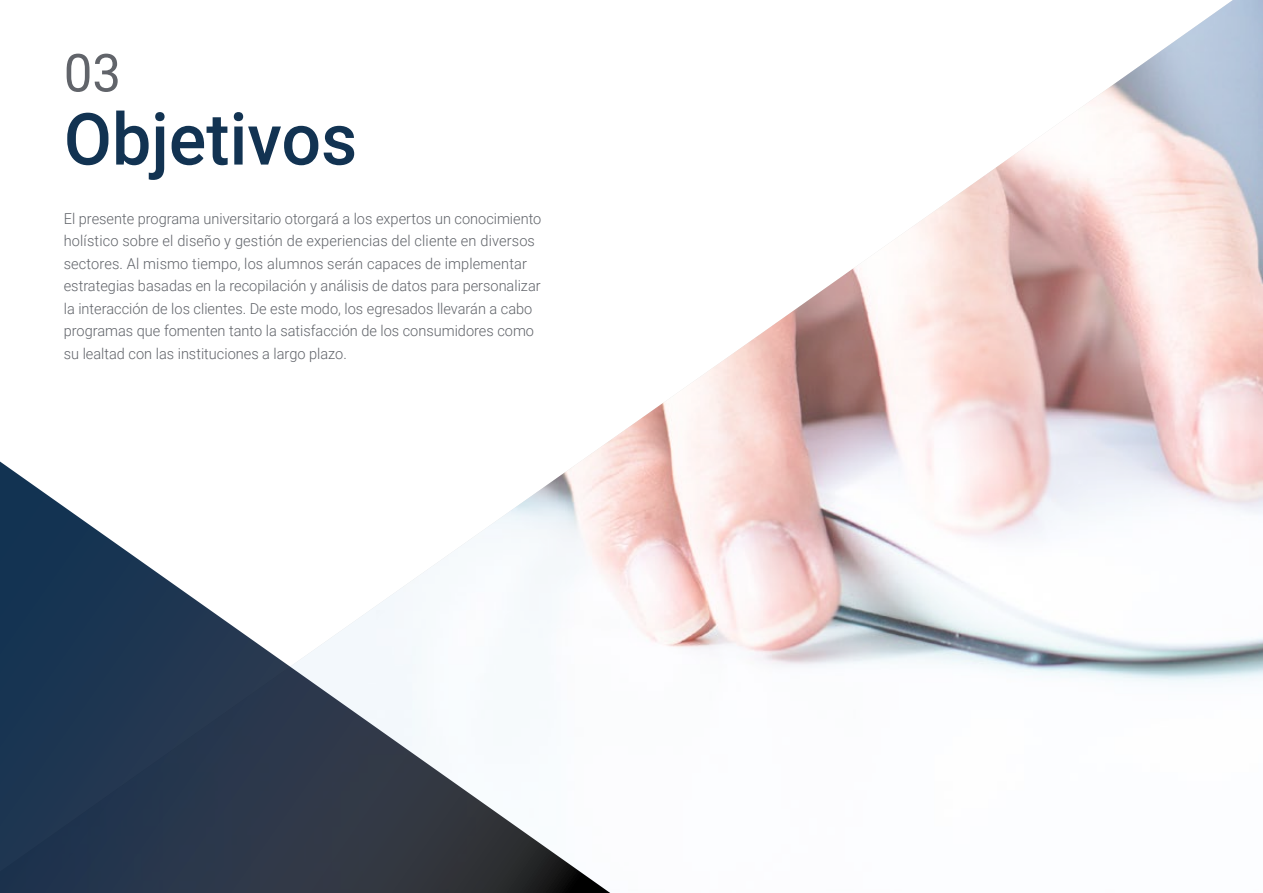
<style>
.page{position:relative;width:1263px;height:893px;background:#fff}
.page>*{position:absolute;margin:0;border:0;box-sizing:border-box;transform-origin:0 0}
.t1{font:500 72px "Roboto";color:#123352}
.t2{font:52.5px "Roboto";color:#61646a}
.t3{font:300 15px/22.5px "Roboto";color:#61646a}
</style>
<div class="page">
<img style="left:602px;top:0;width:661px;height:683px">
<svg style="left:0;top:446px;width:640px;height:447px"></svg>
<h2 class="t2" style="left:64px;top:36px;width:59px">03</h2>
<h1 class="t1" style="left:64px;top:89px;width:295px">Objetivos</h1>
<p class="t3" style="left:64px;top:207px;width:479px">El presente programa universitario otorgará a los expertos un conocimiento holístico sobre el diseño y gestión de experiencias del cliente en diversos sectores. Al mismo tiempo, los alumnos serán capaces de implementar estrategias basadas en la recopilación y análisis de datos para personalizar la interacción de los clientes. De este modo, los egresados llevarán a cabo programas que fomenten tanto la satisfacción de los consumidores como su lealtad con las instituciones a largo plazo.</p>
</div>
